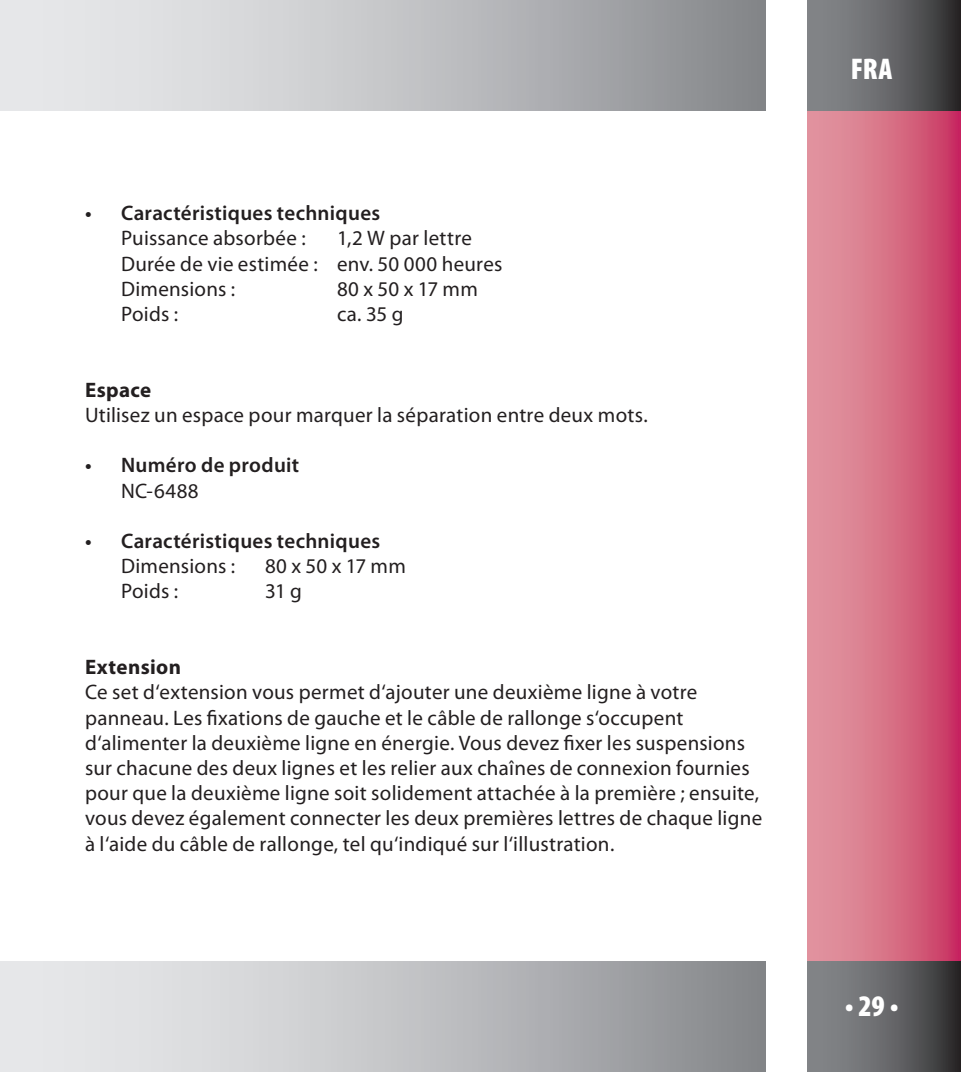
<style>
.page{position:relative;width:961px;height:1072px;background:#fff}
.page>*{position:absolute;margin:0;border:0;box-sizing:border-box;transform-origin:0 0}
.t1{font:900 condensed 30px "Myriad Pro";color:#fff}
.Fließtext_Ebene_1{font:21px/25.2px "Myriad Pro";letter-spacing:.015em;color:#231f20}
.Fließtext_Ebenen_2_3{font:21px "Myriad Pro";letter-spacing:.015em;color:#231f20}
.Überschrift_Ebene_2{font:600 21px "Myriad Pro";letter-spacing:.015em;color:#231f20}
.Überschrift_Ebene_1{font:700 21px "Myriad Pro";letter-spacing:.015em;color:#231f20}
</style>
<div class="page">
<div style="left:0;top:0;width:765px;height:111px;background:linear-gradient(to right,#f4f5f6,#8d8e92)"></div>
<svg style="left:808px;top:111px;width:153px;height:850px"></svg>
<div style="left:0;top:961px;width:765px;height:110px;background:linear-gradient(to right,#f4f5f6,#8d8e92)"></div>
<svg style="left:808px;top:0;width:153px;height:111px"></svg>
<svg style="left:808px;top:961px;width:153px;height:110px"></svg>
<p class="Überschrift_Ebene_2" style="left:85px;top:200px;width:297px">• Caractéristiques techniques</p>
<p class="Fließtext_Ebenen_2_3" style="left:121px;top:225px;width:186px">Puissance absorbée :</p>
<p class="Fließtext_Ebenen_2_3" style="left:337px;top:225px;width:136px">1,2 W par lettre</p>
<p class="Fließtext_Ebenen_2_3" style="left:121px;top:251px;width:383px">Durée de vie estimée : env. 50 000 heures</p>
<p class="Fließtext_Ebenen_2_3" style="left:121px;top:276px;width:116px">Dimensions :</p>
<p class="Fließtext_Ebenen_2_3" style="left:337px;top:276px;width:142px">80 x 50 x 17 mm</p>
<p class="Fließtext_Ebenen_2_3" style="left:121px;top:301px;width:59px">Poids :</p>
<p class="Fließtext_Ebenen_2_3" style="left:337px;top:301px;width:68px">ca. 35 g</p>
<p class="Überschrift_Ebene_1" style="left:85px;top:376px;width:68px">Espace</p>
<p class="Fließtext_Ebene_1" style="left:85px;top:402px;width:564px">Utilisez un espace pour marquer la séparation entre deux mots.</p>
<p class="Überschrift_Ebene_2" style="left:85px;top:452px;width:216px">• Numéro de produit</p>
<p class="Fließtext_Ebenen_2_3" style="left:121px;top:477px;width:79px">NC-6488</p>
<p class="Überschrift_Ebene_2" style="left:85px;top:527px;width:297px">• Caractéristiques techniques</p>
<p class="Fließtext_Ebenen_2_3" style="left:121px;top:553px;width:116px">Dimensions :</p>
<p class="Fließtext_Ebenen_2_3" style="left:265px;top:553px;width:142px">80 x 50 x 17 mm</p>
<p class="Fließtext_Ebenen_2_3" style="left:121px;top:578px;width:59px">Poids :</p>
<p class="Fließtext_Ebenen_2_3" style="left:265px;top:578px;width:38px">31 g</p>
<p class="Überschrift_Ebene_1" style="left:85px;top:653px;width:97px">Extension</p>
<p class="Fließtext_Ebene_1" style="left:85px;top:679px;width:679px">Ce set d‘extension vous permet d‘ajouter une deuxième ligne à votre panneau. Les fixations de gauche et le câble de rallonge s‘occupent d‘alimenter la deuxième ligne en énergie. Vous devez fixer les suspensions sur chacune des deux lignes et les relier aux chaînes de connexion fournies pour que la deuxième ligne soit solidement attachée à la première ; ensuite, vous devez également connecter les deux premières lettres de chaque ligne à l‘aide du câble de rallonge, tel qu‘indiqué sur l‘illustration.</p>
<h1 class="t1" style="left:851px;top:53px;width:43px">FRA</h1>
<h1 class="t1" style="left:845px;top:989px;width:55px">• 29 •</h1>
</div>
